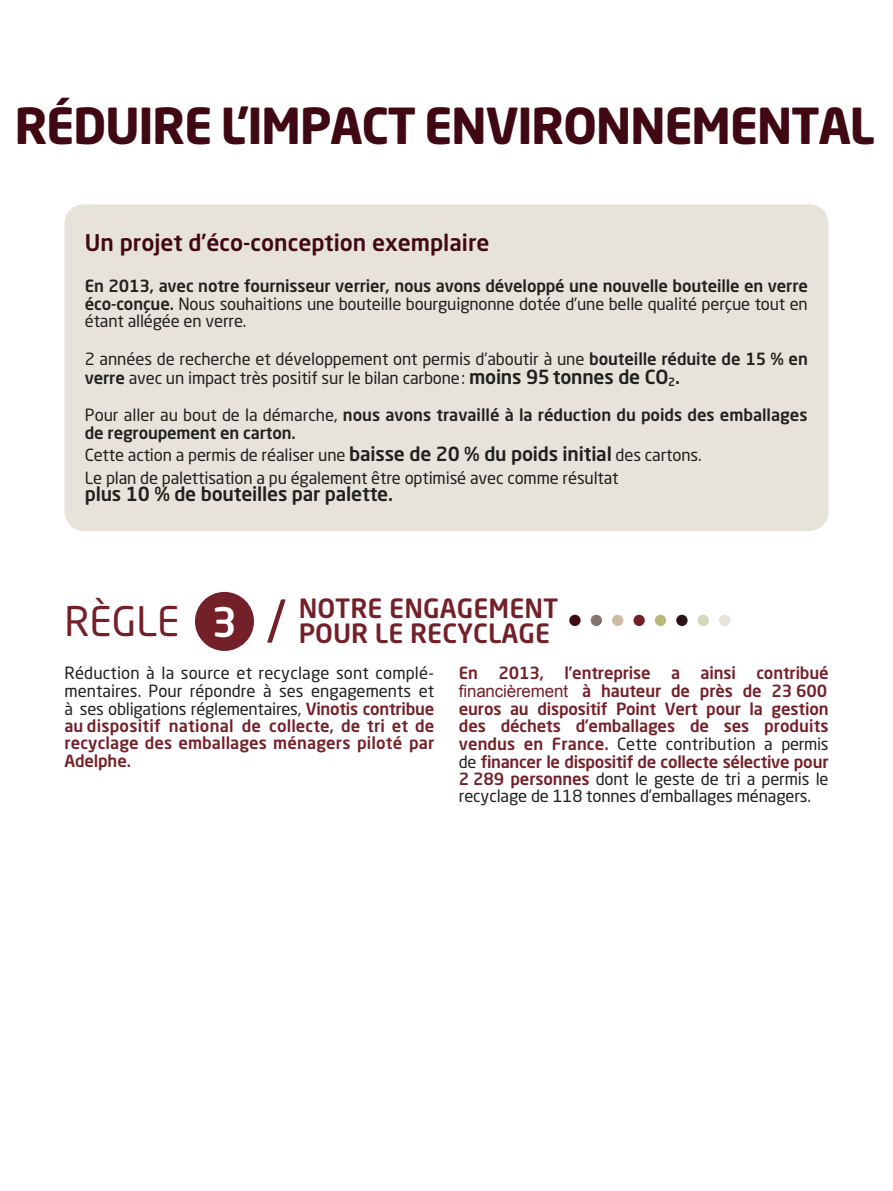
<style>
.page{position:relative;width:893px;height:1191px;background:#fff}
.page>*{position:absolute;margin:0;border:0;box-sizing:border-box;transform-origin:0 0}
.t1{font:700 49px "Neo Sans Std";letter-spacing:-.03em;color:#400813}
.t2{font:500 26.25px/24.5px "Neo Sans Std";color:#742029}
.t3{font:500 22.75px "Neo Sans Std";color:#400813}
.t4{font:500 19.25px "Neo Sans Std";letter-spacing:-.01em;color:#20201e}
.t5{font:16.62px/17.5px "Neo Sans Std";letter-spacing:-.01em;color:#20201e;text-align:justify}
.t6{font:500 16.62px/17.5px "Neo Sans Std";letter-spacing:-.02em;color:#742029;text-align:justify}
.t7{font:500 16.62px/17.5px "Neo Sans Std";color:#20201e}
.s1{font-weight:500}
.s2{font-weight:500;font-size:19.25px}
.s3{font-weight:400}
.s4{font-weight:400;font-size:58.27px}
.s5{font-weight:500;color:#742029}
.s6{font-family:"Arial";font-weight:400;font-size:16.97px}
.s7{font-weight:400;color:#20201e}
</style>
<div class="page">
<div style="left:64px;top:204px;width:764px;height:327px;background:#e7e2da;border-radius:20px"></div>
<div style="left:195px;top:592px;width:59px;height:59px;background:#742029;border-radius:50%"></div>
<div style="left:569px;top:615px;width:12px;height:11px;background:#400813;border-radius:50%"></div>
<div style="left:591px;top:615px;width:11px;height:11px;background:#84756e;border-radius:50%"></div>
<div style="left:612px;top:615px;width:11px;height:11px;background:#cebba3;border-radius:50%"></div>
<div style="left:633px;top:615px;width:12px;height:11px;background:#742029;border-radius:50%"></div>
<div style="left:655px;top:615px;width:11px;height:11px;background:#bbb878;border-radius:50%"></div>
<div style="left:676px;top:615px;width:12px;height:11px;background:#301317;border-radius:50%"></div>
<div style="left:698px;top:615px;width:11px;height:11px;background:#d0dab7;border-radius:50%"></div>
<div style="left:719px;top:615px;width:11px;height:11px;background:#e7e2da;border-radius:50%"></div>
<h1 class="t1" style="left:14px;top:95px;width:862px">RÉDUIRE L’IMPACT ENVIRONNEMENTAL</h1>
<h3 class="t3" style="left:85px;top:228px;width:406px">Un projet d’éco-conception exemplaire</h3>
<p class="t5" style="left:85px;top:277px;width:725px"><span class="s1">En 2013, avec notre fournisseur verrier, nous avons développé une nouvelle bouteille en verre éco-conçue.</span> Nous souhaitions une bouteille bourguignonne dotée d’une belle qualité perçue tout en étant allégée en verre.</p>
<p class="t5" style="left:85px;top:349px;width:725px;line-height:19.2px">2 années de recherche et développement ont permis d’aboutir à une <span class="s1">bouteille réduite de 15 % en verre</span> avec un impact très positif sur le bilan carbone: <span class="s2">moins 95 tonnes de CO</span><sub>2</sub><span class="s2">.</span></p>
<p class="t7" style="left:85px;top:406px;width:724px"><span class="s3">Pour aller au bout de la démarche,</span> nous avons travaillé à la réduction du poids des emballages de regroupement en carton.</p>
<p class="t5" style="left:85px;top:444px;width:618px;line-height:22.4px">Cette action a permis de réaliser une <span class="s2">baisse de 20 % du poids initial</span> des cartons.<br>Le plan de palettisation a pu également être optimisé avec comme résultat</p>
<p class="t4" style="left:85px;top:482px;width:310px">plus 10 % de bouteilles par palette.</p>
<h2 class="t2" style="left:64px;top:595px;width:495px;text-indent:234px">NOTRE ENGAGEMENT<br><sup>RÈGLE</sup> <sup>3</sup> <span class="s4">/</span> POUR LE RECYCLAGE</h2>
<p class="t5" style="left:64px;top:664px;width:371px">Réduction à la source et recyclage sont complé&shy;mentaires. Pour répondre à ses engagements et à ses obligations réglementaires, <span class="s5">Vinotis contribue au dispositif national de collecte, de tri et de recyclage des emballages ménagers piloté par Adelphe.</span></p>
<p class="t6" style="left:459px;top:664px;width:371px">En 2013, l’entreprise a ainsi contribué <span class="s6">financièrement</span> à hauteur de près de 23 600 euros au dispositif Point Vert pour la gestion des déchets d’emballages de ses produits vendus en France. <span class="s7">Cette contribution a permis de</span> financer le dispositif de collecte sélective pour 2 289 personnes <span class="s7">dont le geste de tri a permis le recyclage de 118 tonnes d’emballages ménagers.</span></p>
</div>
